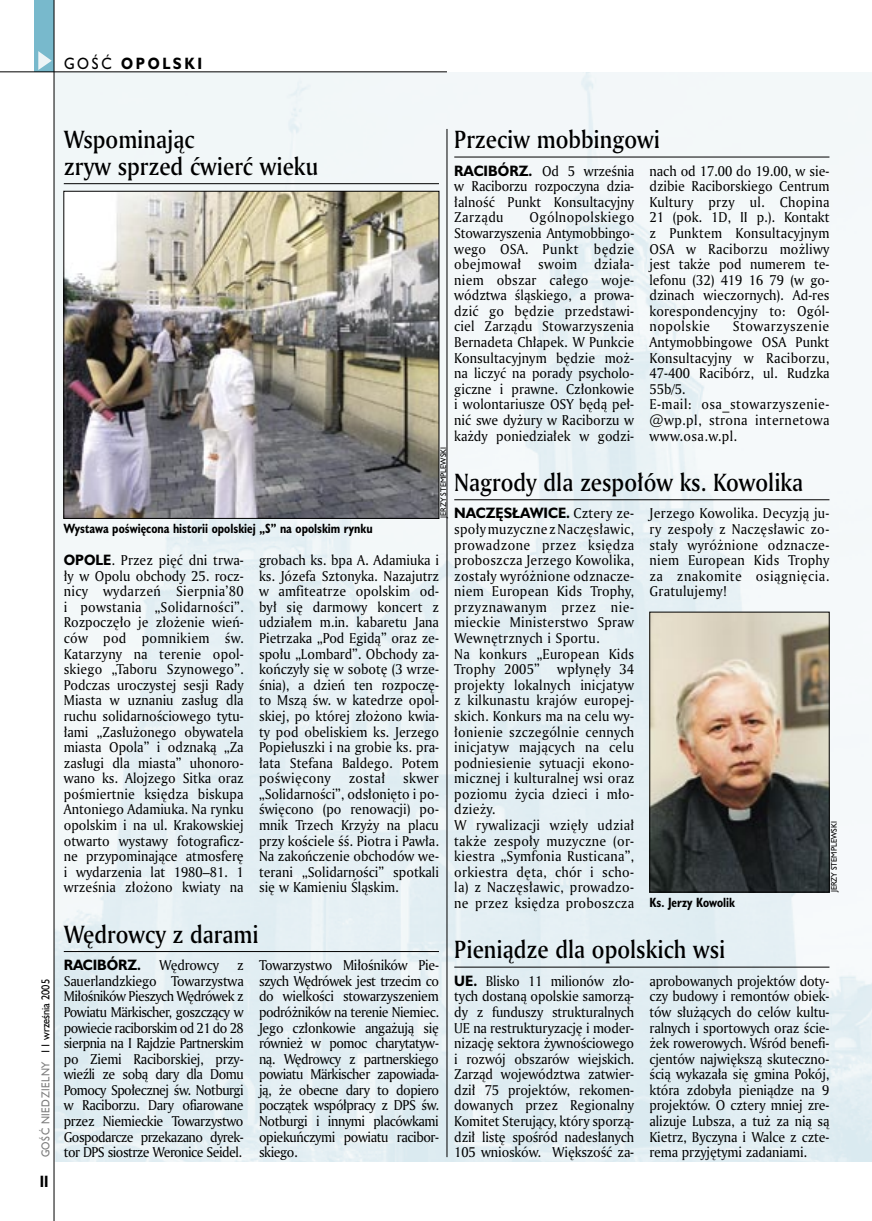
<style>
.page{position:relative;width:872px;height:1221px;background:#fff}
.page>*{position:absolute;margin:0;border:0;box-sizing:border-box;transform-origin:0 0}
._05d_tytyl_Kronika_AmMd_16_pt{font:24px/27px "Amerigo Md PL";color:#000;scale:.9 1}
._15a_temat_lewo{font:700 15px "Humanst 521 PL";letter-spacing:.2em;color:#000;scale:.9 1}
._16_pagina_lewa{font:700 15px "Humanst 521 Cn PL";color:#000;scale:.94 1}
._03_body_bez_akapitu{font:13.8px/15.6px "Amerigo PL";letter-spacing:.005em;color:#000;text-align:justify;scale:.94 1}
._03_body_bez_akapitu-2{font:700 13.8px "Humanst 521 PL";letter-spacing:-.005em;color:#000;scale:.94 1}
._09_podpis_zdjecia_HuCnB{font:700 12.3px "Humanst 521 Cn PL";color:#000;scale:.94 1}
._18a_data_lewa_GOSC{font:10.5px "Humanst 521 PL";letter-spacing:.05em;color:#7c7c7c;scale:.9 1}
._18_data_lewa{font:10.5px "Humanst 521 PL";color:#000;scale:.9 1}
._09a_autor_zdjecia_Hu_5_pt{font:7.5px "Humanst 521 PL";color:#000;scale:.94 1}
.s1{font-weight:400}
.s2{font-family:"Humanst 521 PL";font-weight:700}
</style>
<div class="page">
<img style="left:55px;top:72px;width:817px;height:1089px">
<div style="left:35px;top:0;width:19px;height:72px;background:#78b9cc"></div>
<svg style="left:38px;top:51px;width:14px;height:19px"></svg>
<hr style="left:54px;top:0;width:1px;height:1220px;background:#000">
<hr style="left:0;top:72px;width:447px;height:1px;background:#000">
<hr style="left:447px;top:129px;width:1px;height:1027px;background:#000">
<hr style="left:64px;top:183px;width:375px;height:1px;background:#000">
<img style="left:66px;top:193px;width:371px;height:323px">
<div style="left:64px;top:191px;width:375px;height:327px;border:1px solid #000"></div>
<hr style="left:454px;top:966px;width:375px;height:1px;background:#000">
<hr style="left:64px;top:951px;width:375px;height:1px;background:#000">
<hr style="left:454px;top:157px;width:375px;height:1px;background:#000">
<hr style="left:454px;top:499px;width:375px;height:1px;background:#000">
<img style="left:651px;top:614px;width:176px;height:276px">
<div style="left:649px;top:612px;width:180px;height:280px;border:1px solid #000"></div>
<p class="_15a_temat_lewo" style="left:64px;top:53px;width:155px"><span class="s1">GOŚĆ</span> OPOLSKI</p>
<p class="_18_data_lewa" style="left:38px;top:1053px;width:84px;rotate:-90deg">11 września 2005</p>
<p class="_18a_data_lewa_GOSC" style="left:38px;top:1157px;width:108px;rotate:-90deg">GOŚĆ NIEDZIELNY</p>
<p class="_16_pagina_lewa" style="left:40px;top:1170px;width:11px">II</p>
<p class="_05d_tytyl_Kronika_AmMd_16_pt" style="left:454px;top:125px;width:230px">Przeciw mobbingowi</p>
<p class="_03_body_bez_akapitu" style="left:454px;top:162px;width:193px"><span class="s2">RACIBÓRZ.</span> Od 5 września w Raciborzu rozpoczyna dzia&shy;łalność Punkt Konsultacyjny Zarządu</p>
<p class="_05d_tytyl_Kronika_AmMd_16_pt" style="left:64px;top:125px;width:284px">Wspominając<br>zryw sprzed ćwierć wieku</p>
<p class="_03_body_bez_akapitu" style="left:649px;top:162px;width:193px">nach od 17.00 do 19.00, w sie&shy;dzibie Raciborskiego Centrum Kultury przy ul. Chopina 21 (pok. 1D, II p.). Kontakt z Punktem Konsultacyjnym OSA w Raciborzu możliwy jest także pod numerem te&shy;lefonu (32) 419 16 79 (w go&shy;dzinach wieczornych). Ad-res korespondencyjny to: Ogól&shy;nopolskie</p>
<p class="_03_body_bez_akapitu" style="left:454px;top:209px;width:193px;text-indent:75px">Ogólnopolskiego Stowarzyszenia Antymobbingo&shy;wego OSA. Punkt będzie obejmował swoim działa&shy;niem obszar całego woje&shy;wództwa śląskiego, a prowa&shy;dzić go będzie przedstawi&shy;ciel Zarządu Stowarzyszenia Bernadeta Chłapek. W Punkcie Konsultacyjnym będzie moż&shy;na liczyć na porady psycholo&shy;giczne i prawne. Członkowie i wolontariusze OSY będą peł&shy;nić swe dyżury w Raciborzu w każdy poniedziałek w godzi-</p>
<p class="_03_body_bez_akapitu" style="left:649px;top:318px;width:193px;text-indent:83px">Stowarzyszenie Antymobbingowe OSA Punkt Konsultacyjny w Raciborzu, 47-400 Racibórz, ul. Rudzka 55b/5.</p>
<p class="_03_body_bez_akapitu" style="left:649px;top:396px;width:193px">E-mail: osa_stowarzyszenie-@wp.pl, strona internetowa www.osa.w.pl.</p>
<p class="_05d_tytyl_Kronika_AmMd_16_pt" style="left:454px;top:468px;width:389px">Nagrody dla zespołów ks. Kowolika</p>
<p class="_03_body_bez_akapitu" style="left:454px;top:505px;width:193px"><span class="s2">NACZĘSŁAWICE.</span> Cztery ze&shy;społy muzyczne z Naczęsławic, prowadzone przez księdza proboszcza Jerzego Kowolika, zostały wyróżnione odznacze&shy;niem European Kids Trophy, przyznawanym przez nie&shy;mieckie Ministerstwo Spraw Wewnętrznych i Sportu.</p>
<p class="_03_body_bez_akapitu" style="left:454px;top:645px;width:193px">Na konkurs „European Kids<br>Trophy 2005”</p>
<p class="_09a_autor_zdjecia_Hu_5_pt" style="left:438px;top:518px;width:77px;rotate:-90deg">JERZY STEMPLEWSKI</p>
<p class="_03_body_bez_akapitu" style="left:649px;top:505px;width:193px">Jerzego Kowolika. Decyzją ju&shy;ry zespoły z Naczęsławic zo&shy;stały wyróżnione odznacze&shy;niem European Kids Trophy za znakomite osiągnięcia.<br>Gratulujemy!</p>
<p class="_09_podpis_zdjecia_HuCnB" style="left:64px;top:520px;width:330px">Wystawa poświęcona historii opolskiej „S” na opolskim rynku</p>
<p class="_03_body_bez_akapitu" style="left:64px;top:552px;width:193px"><span class="s2">OPOLE</span>. Przez pięć dni trwa&shy;ły w Opolu obchody 25. rocz&shy;nicy wydarzeń Sierpnia’80 i powstania „Solidarności”.<br>Rozpoczęło je złożenie wień&shy;ców pod pomnikiem św.<br>Katarzyny na terenie opol&shy;skiego „Taboru Szynowego”.<br>Podczas uroczystej sesji Rady Miasta w uznaniu zasług dla ruchu solidarnościowego tytu&shy;łami „Zasłużonego obywatela miasta Opola” i odznaką „Za zasługi dla miasta” uhonoro&shy;wano ks. Alojzego Sitka oraz pośmiertnie księdza biskupa Antoniego Adamiuka. Na rynku opolskim i na ul. Krakowskiej otwarto wystawy fotograficz&shy;ne przypominające atmosferę i wydarzenia lat 1980–81. 1 września złożono kwiaty na</p>
<p class="_03_body_bez_akapitu" style="left:259px;top:552px;width:193px">grobach ks. bpa A. Adamiuka i ks. Józefa Sztonyka. Nazajutrz w amfiteatrze opolskim od&shy;był się darmowy koncert z udziałem m.in. kabaretu Jana Pietrzaka „Pod Egidą” oraz ze&shy;społu „Lombard”. Obchody za&shy;kończyły się w sobotę (3 wrze&shy;śnia), a dzień ten rozpoczę&shy;to Mszą św. w katedrze opol&shy;skiej, po której złożono kwia&shy;ty pod obeliskiem ks. Jerzego Popiełuszki i na grobie ks. pra&shy;łata Stefana Baldego. Potem poświęcony</p>
<p class="_03_body_bez_akapitu" style="left:454px;top:661px;width:193px;text-indent:103px">wpłynęły 34 projekty lokalnych inicjatyw z kilkunastu krajów europej&shy;skich. Konkurs ma na celu wy&shy;łonienie szczególnie cennych inicjatyw mających na celu podniesienie sytuacji ekono&shy;micznej i kulturalnej wsi oraz poziomu życia dzieci i mło&shy;dzieży.</p>
<p class="_03_body_bez_akapitu" style="left:454px;top:816px;width:193px">W rywalizacji wzięły udział także zespoły muzyczne (or&shy;kiestra „Symfonia Rusticana”, orkiestra dęta, chór i scho&shy;la) z Naczęsławic, prowadzo&shy;ne przez księdza proboszcza</p>
<p class="_03_body_bez_akapitu" style="left:259px;top:770px;width:193px;text-indent:144px">skwer „Solidarności”, odsłonięto i po&shy;święcono (po renowacji) po&shy;mnik Trzech Krzyży na placu przy kościele śś. Piotra i Pawła.<br>Na zakończenie obchodów we&shy;terani „Solidarności” spotkali się w Kamieniu Śląskim.</p>
<p class="_03_body_bez_akapitu" style="left:349px;top:770px;width:40px">został</p>
<p class="_09a_autor_zdjecia_Hu_5_pt" style="left:829px;top:892px;width:77px;rotate:-90deg">JERZY STEMPLEWSKI</p>
<p class="_09_podpis_zdjecia_HuCnB" style="left:649px;top:894px;width:93px">Ks. Jerzy Kowolik</p>
<p class="_05d_tytyl_Kronika_AmMd_16_pt" style="left:64px;top:919px;width:218px">Wędrowcy z darami</p>
<p class="_03_body_bez_akapitu-2" style="left:64px;top:955px;width:83px">RACIBÓRZ.</p>
<p class="_03_body_bez_akapitu" style="left:159px;top:957px;width:65px">Wędrowcy</p>
<p class="_03_body_bez_akapitu" style="left:64px;top:957px;width:193px;text-indent:173px">z Sauerlandzkiego Towarzystwa Miłośników Pieszych Wędrówek z Powiatu Märkischer, goszczący w powiecie raciborskim od 21 do 28 sierpnia na I Rajdzie Partnerskim po Ziemi Raciborskiej, przy&shy;wieźli ze sobą dary dla Domu Pomocy Społecznej św. Notburgi w Raciborzu. Dary ofiarowane przez Niemieckie Towarzystwo Gospodarcze przekazano dyrek&shy;tor DPS siostrze Weronice Seidel.</p>
<p class="_03_body_bez_akapitu" style="left:259px;top:957px;width:193px">Towarzystwo Miłośników Pie&shy;szych Wędrówek jest trzecim co do wielkości stowarzyszeniem podróżników na terenie Niemiec.<br>Jego członkowie angażują się również w pomoc charytatyw&shy;ną. Wędrowcy z partnerskiego powiatu Märkischer zapowiada&shy;ją, że obecne dary to dopiero początek współpracy z DPS św.<br>Notburgi i innymi placówkami opiekuńczymi powiatu racibor&shy;skiego.</p>
<p class="_05d_tytyl_Kronika_AmMd_16_pt" style="left:454px;top:935px;width:303px">Pieniądze dla opolskich wsi</p>
<p class="_03_body_bez_akapitu" style="left:454px;top:972px;width:193px"><span class="s2">UE.</span> Blisko 11 milionów zło&shy;tych dostaną opolskie samorzą&shy;dy z funduszy strukturalnych UE na restrukturyzację i moder&shy;nizację sektora żywnościowego i rozwój obszarów wiejskich.<br>Zarząd województwa zatwier&shy;dził 75 projektów, rekomen&shy;dowanych przez Regionalny Komitet Sterujący, który sporzą&shy;dził listę spośród nadesłanych 105 wniosków. Większość za-</p>
<p class="_03_body_bez_akapitu" style="left:649px;top:972px;width:193px">aprobowanych projektów doty&shy;czy budowy i remontów obiek&shy;tów służących do celów kultu&shy;ralnych i sportowych oraz ście&shy;żek rowerowych. Wśród benefi&shy;cjentów największą skuteczno&shy;ścią wykazała się gmina Pokój, która zdobyła pieniądze na 9 projektów. O cztery mniej zre&shy;alizuje Lubsza, a tuż za nią są Kietrz, Byczyna i Walce z czte&shy;rema przyjętymi zadaniami.</p>
</div>
